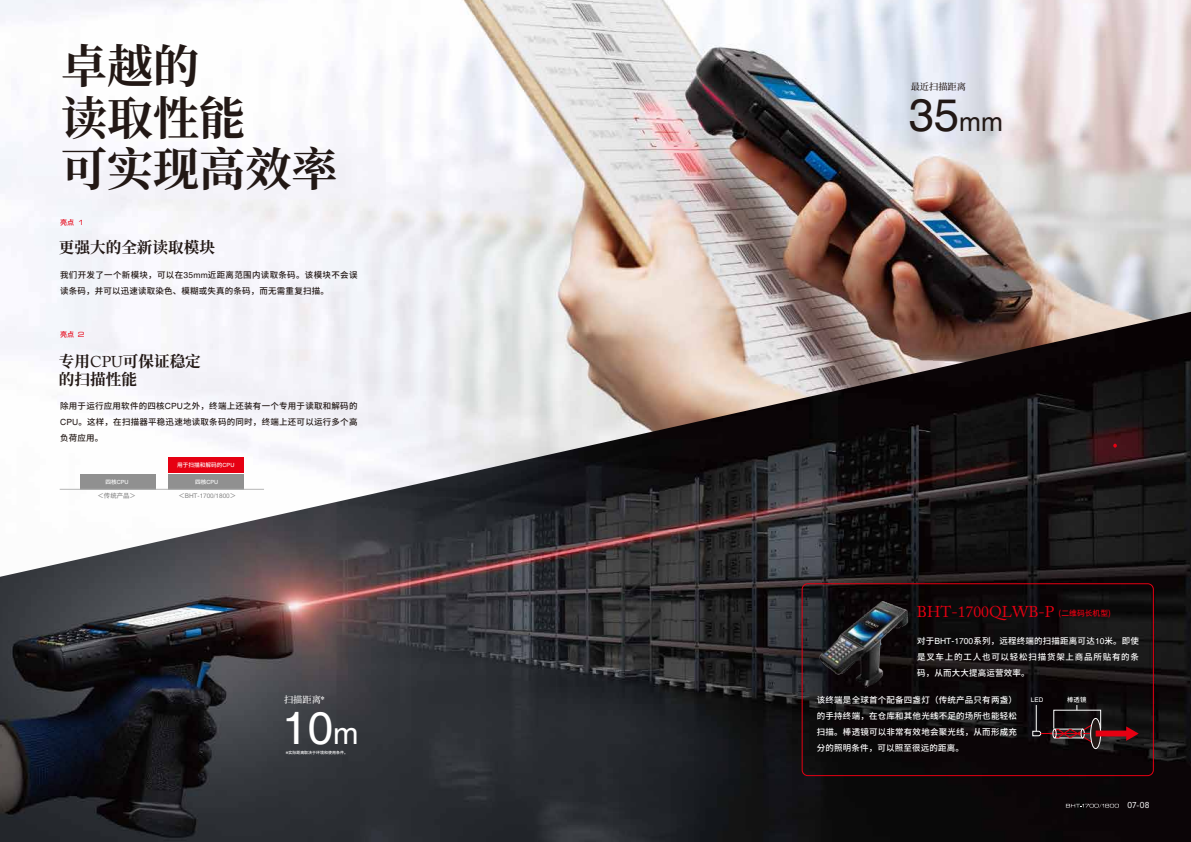
<style>
.page{position:relative;width:1191px;height:842px;background:#fff}
.page>*{position:absolute;margin:0;border:0;box-sizing:border-box;transform-origin:0 0}
.t1{font:700 46.1px/51.3px "Source Han Serif CN";color:#221815}
.t2{font:45.6px "Helvetica";color:#221815}
.t3{font:45.6px "Helvetica";color:#fff}
.t4{font:700 15.6px/18px "Source Han Serif CN";color:#221815}
.t5{font:15.6px "Adobe Caslon Pro";color:#e60012}
.t6{font:500 9.2px "Source Han Serif CN";color:#221815}
.t7{font:500 9.2px "Source Han Serif CN";color:#fff}
.t8{font:500 8.5px/16px "Source Han Sans CN";letter-spacing:.025em;color:#fff;text-align:justify}
.t9{font:500 8.5px/16px "Source Han Sans CN";letter-spacing:.025em;color:#221815}
.t10{font:8.5px "Avenir LT Std";color:#fff}
.t11{font:500 7.1px "Source Han Sans CN";color:#e60012}
.t12{font:6.4px "Helvetica";color:#898989}
.t13{font:500 6.4px "Source Han Sans CN";color:#898989}
.t14{font:6.4px "Helvetica";color:#fff}
.t15{font:500 6.4px "Source Han Sans CN";color:#fff}
.t16{font:500 5.7px "Source Han Sans CN";color:#fff}
.t17{font:5.7px "Helvetica";color:#fff}
.t18{font:500 4px "Source Han Sans CN";color:#fff}
.s1{font-family:"Eurostile LT Std Ex 2";font-weight:400}
.s2{font-family:"Helvetica";font-weight:400}
.s3{font-family:"Adobe Caslon Pro";font-weight:400}
.s4{font-family:"Source Han Sans CN";font-weight:500}
.s5{font-size:30.5px}
.s6{font-size:26.2px}
.s7{font-family:"Source Han Sans CN";font-weight:500;font-size:7.8px}
</style>
<div class="page">
<img style="left:0;top:577px;width:1191px;height:265px">
<img style="left:0;top:0;width:1191px;height:577px">
<div style="left:1090px;top:718px;width:11px;height:31px;border:1px solid #fff;border-radius:50%"></div>
<div style="left:1095px;top:731px;width:32px;height:5px;background:#e60012"></div>
<svg style="left:1126px;top:726px;width:12px;height:15px"></svg>
<svg style="left:1032px;top:705px;width:67px;height:42px;background:#2f2223"></svg>
<svg style="left:1113px;top:444px;width:3px;height:4px"></svg>
<svg style="left:1065px;top:804px;width:54px;height:4px"></svg>
<div style="left:802px;top:583px;width:351px;height:193px;border:1px solid #e60012;border-radius:6px"></div>
<img style="left:799px;top:591px;width:134px;height:107px">
<div style="left:168px;top:474px;width:76px;height:15px;background:#909090"></div>
<div style="left:80px;top:474px;width:75px;height:15px;background:#909090"></div>
<hr style="left:60px;top:489px;width:204px;height:1px;background:#b5b6b6">
<div style="left:168px;top:457px;width:76px;height:16px;background:#e60012"></div>
<h1 class="t1" style="left:61px;top:42px;width:278px">卓越的<br>读取性能<br>可实现高效率</h1>
<p class="t11" style="left:60px;top:219px;width:26px">亮点 <span class="s1">1</span></p>
<h3 class="t4" style="left:59px;top:239px;width:157px">更强大的全新读取模块</h3>
<p class="t9" style="left:60px;top:267px;width:299px">我们开发了一个新模块，可以在<span class="s2">35mm</span>近距离范围内读取条码。该模块不会误读条码，并可以迅速读取染色、模糊或失真的条码，而无需重复扫描。</p>
<p class="t11" style="left:60px;top:331px;width:26px">亮点 <span class="s1">2</span></p>
<h3 class="t4" style="left:59px;top:353px;width:143px">专用<span class="s3">CPU</span>可保证稳定的扫描性能</h3>
<p class="t9" style="left:60px;top:398px;width:299px;text-align:justify">除用于运行应用软件的四核<span class="s2">CPU</span>之外，终端上还装有一个专用于读取和解码的<span class="s2">CPU</span>。这样，在扫描器平稳迅速地读取条码的同时，终端上还可以运行多个高负荷应用。</p>
<p class="t16" style="left:177px;top:462px;width:59px">用于扫描和解码的<span class="s2">CPU</span></p>
<p class="t17" style="left:105px;top:479px;width:25px"><span class="s4">四核</span>CPU</p>
<p class="t17" style="left:195px;top:479px;width:25px"><span class="s4">四核</span>CPU</p>
<p class="t13" style="left:98px;top:492px;width:40px">＜传统产品＞</p>
<p class="t12" style="left:178px;top:492px;width:59px"><span class="s4">＜</span>BHT-1700/1800<span class="s4">＞</span></p>
<p class="t7" style="left:284px;top:694px;width:42px">扫描距离✽</p>
<h2 class="t3" style="left:282px;top:702px;width:78px">10<span class="s5">m</span></h2>
<p class="t18" style="left:286px;top:751px;width:64px">✽实际距离取决于环境和使用条件。</p>
<p class="t6" style="left:910px;top:82px;width:57px">最近扫描距离</p>
<h2 class="t2" style="left:908px;top:88px;width:96px">35<span class="s6">mm</span></h2>
<h3 class="t5" style="left:917px;top:602px;width:195px">BHT-1700QLWB-P <span class="s7">(二维码长机型)</span></h3>
<p class="t8" style="left:917px;top:633px;width:223px">对于<span class="s2">BHT-1700</span>系列，远程终端的扫描距离可达<span class="s2">10</span>米。即使是叉车上的工人也可以轻松扫描货架上商品所贴有的条码，从而大大提高运营效率。</p>
<p class="t8" style="left:817px;top:692px;width:201px">该终端是全球首个配备四盏灯（传统产品只有两盏）的手持终端，在仓库和其他光线不足的场所也能轻松扫描。棒透镜可以非常有效地会聚光线，从而形成充分的照明条件，可以照至很远的距离。</p>
<p class="t14" style="left:1031px;top:696px;width:14px">LED</p>
<p class="t15" style="left:1067px;top:696px;width:21px">棒透镜</p>
<p class="t10" style="left:1127px;top:800px;width:23px">07-08</p>
</div>
